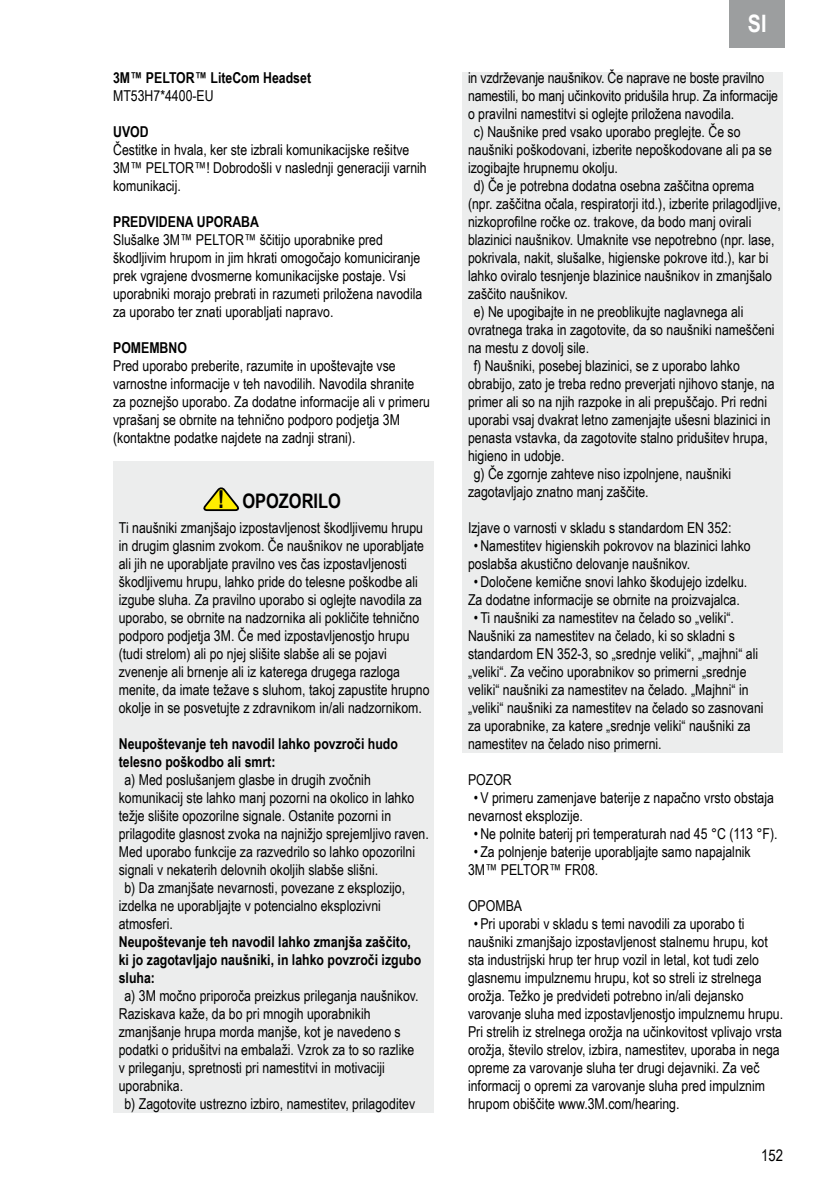
<style>
.page{position:relative;width:840px;height:1191px;background:#fff}
.page>*{position:absolute;margin:0;border:0;box-sizing:border-box;transform-origin:0 0}
.t1{font:700 24px "Arial Narrow";color:#fff}
.t2{font:700 20px "Arial Narrow";color:#000}
.t3{font:16px "Arial Narrow";color:#000}
.t4{font:15px/18px "Arial Narrow";color:#000}
.t5{font:700 15px/18px "Arial Narrow";color:#000}
.s1{font-size:24.8px}
</style>
<div class="page">
<div style="left:729px;top:0;width:55px;height:48px;background:#9c9e9f"></div>
<div style="left:113px;top:461px;width:321px;height:21px;background:#eceded"></div>
<div style="left:113px;top:479px;width:321px;height:21px;background:#eceded"></div>
<div style="left:113px;top:497px;width:321px;height:21px;background:#eceded"></div>
<div style="left:113px;top:515px;width:321px;height:201px;background:#eceded"></div>
<div style="left:113px;top:713px;width:321px;height:21px;background:#eceded"></div>
<div style="left:113px;top:731px;width:321px;height:39px;background:#eceded"></div>
<div style="left:113px;top:767px;width:321px;height:111px;background:#eceded"></div>
<div style="left:113px;top:875px;width:321px;height:57px;background:#eceded"></div>
<div style="left:113px;top:929px;width:321px;height:57px;background:#eceded"></div>
<div style="left:113px;top:983px;width:321px;height:111px;background:#eceded"></div>
<div style="left:113px;top:1091px;width:321px;height:21px;background:#eceded"></div>
<svg style="left:203px;top:487px;width:36px;height:25px"></svg>
<div style="left:462px;top:72px;width:320px;height:50px;background:#eceded"></div>
<div style="left:462px;top:119px;width:320px;height:57px;background:#eceded"></div>
<div style="left:462px;top:173px;width:320px;height:129px;background:#eceded"></div>
<div style="left:462px;top:299px;width:320px;height:57px;background:#eceded"></div>
<div style="left:462px;top:353px;width:320px;height:111px;background:#eceded"></div>
<div style="left:462px;top:461px;width:320px;height:39px;background:#eceded"></div>
<div style="left:462px;top:497px;width:320px;height:21px;background:#eceded"></div>
<div style="left:462px;top:515px;width:320px;height:21px;background:#eceded"></div>
<div style="left:462px;top:533px;width:320px;height:39px;background:#eceded"></div>
<div style="left:462px;top:569px;width:320px;height:39px;background:#eceded"></div>
<div style="left:462px;top:605px;width:320px;height:147px;background:#eceded"></div>
<p class="t5" style="left:113px;top:68px;width:199px">3M™ PELTOR™ LiteCom Headset</p>
<p class="t4" style="left:113px;top:86px;width:102px">MT53H7*4400-EU</p>
<p class="t5" style="left:113px;top:122px;width:37px">UVOD</p>
<p class="t4" style="left:113px;top:140px;width:315px">Čestitke in hvala, ker ste izbrali komunikacijske rešitve<br>3M™ PELTOR™! Dobrodošli v naslednji generaciji varnih komunikacij.</p>
<p class="t5" style="left:113px;top:212px;width:147px">PREDVIDENA UPORABA</p>
<p class="t4" style="left:113px;top:230px;width:310px">Slušalke 3M™ PELTOR™ ščitijo uporabnike pred škodljivim hrupom in jim hkrati omogočajo komuniciranje prek vgrajene dvosmerne komunikacijske postaje. Vsi uporabniki morajo prebrati in razumeti priložena navodila za uporabo ter znati uporabljati napravo.</p>
<p class="t5" style="left:113px;top:338px;width:75px">POMEMBNO</p>
<p class="t4" style="left:113px;top:356px;width:318px">Pred uporabo preberite, razumite in upoštevajte vse varnostne informacije v teh navodilih. Navodila shranite za poznejšo uporabo. Za dodatne informacije ali v primeru vprašanj se obrnite na tehnično podporo podjetja 3M (kontaktne podatke najdete na zadnji strani).</p>
<h2 class="t2" style="left:218px;top:486px;width:124px"><span class="s1">!</span> OPOZORILO</h2>
<p class="t4" style="left:119px;top:518px;width:312px">Ti naušniki zmanjšajo izpostavljenost škodljivemu hrupu in drugim glasnim zvokom. Če naušnikov ne uporabljate ali jih ne uporabljate pravilno ves čas izpostavljenosti škodljivemu hrupu, lahko pride do telesne poškodbe ali izgube sluha. Za pravilno uporabo si oglejte navodila za uporabo, se obrnite na nadzornika ali pokličite tehnično podporo podjetja 3M. Če med izpostavljenostjo hrupu (tudi strelom) ali po njej slišite slabše ali se pojavi zvenenje ali brnenje ali iz katerega drugega razloga menite, da imate težave s sluhom, takoj zapustite hrupno okolje in se posvetujte z zdravnikom in/ali nadzornikom.</p>
<p class="t5" style="left:119px;top:734px;width:280px">Neupoštevanje teh navodil lahko povzroči hudo telesno poškodbo ali smrt:</p>
<p class="t4" style="left:124px;top:770px;width:248px">a) Med poslušanjem glasbe in drugih zvočnih</p>
<p class="t4" style="left:119px;top:788px;width:297px">komunikacij ste lahko manj pozorni na okolico in lahko</p>
<p class="t4" style="left:119px;top:806px;width:274px">težje slišite opozorilne signale. Ostanite pozorni in</p>
<p class="t4" style="left:119px;top:824px;width:311px">prilagodite glasnost zvoka na najnižjo sprejemljivo raven.</p>
<p class="t4" style="left:119px;top:842px;width:298px">Med uporabo funkcije za razvedrilo so lahko opozorilni</p>
<p class="t4" style="left:119px;top:860px;width:261px">signali v nekaterih delovnih okoljih slabše slišni.</p>
<p class="t4" style="left:124px;top:878px;width:282px">b) Da zmanjšate nevarnosti, povezane z eksplozijo,</p>
<p class="t4" style="left:119px;top:896px;width:263px">izdelka ne uporabljajte v potencialno eksplozivni</p>
<p class="t4" style="left:119px;top:914px;width:56px">atmosferi.</p>
<p class="t5" style="left:119px;top:932px;width:304px">Neupoštevanje teh navodil lahko zmanjša zaščito, ki jo zagotavljajo naušniki, in lahko povzroči izgubo sluha:</p>
<p class="t4" style="left:124px;top:986px;width:295px">a) 3M močno priporoča preizkus prileganja naušnikov.</p>
<p class="t4" style="left:119px;top:1004px;width:253px">Raziskava kaže, da bo pri mnogih uporabnikih</p>
<p class="t4" style="left:119px;top:1022px;width:283px">zmanjšanje hrupa morda manjše, kot je navedeno s</p>
<p class="t4" style="left:119px;top:1040px;width:297px">podatki o pridušitvi na embalaži. Vzrok za to so razlike</p>
<p class="t4" style="left:119px;top:1058px;width:267px">v prileganju, spretnosti pri namestitvi in motivaciji</p>
<p class="t4" style="left:119px;top:1076px;width:66px">uporabnika.</p>
<p class="t4" style="left:124px;top:1094px;width:292px">b) Zagotovite ustrezno izbiro, namestitev, prilagoditev</p>
<h1 class="t1" style="left:747px;top:5px;width:20px">SI</h1>
<p class="t4" style="left:468px;top:68px;width:298px">in vzdrževanje naušnikov. Če naprave ne boste pravilno</p>
<p class="t4" style="left:468px;top:86px;width:311px">namestili, bo manj učinkovito pridušila hrup. Za informacije</p>
<p class="t4" style="left:468px;top:104px;width:267px">o pravilni namestitvi si oglejte priložena navodila.</p>
<p class="t4" style="left:473px;top:122px;width:268px">c) Naušnike pred vsako uporabo preglejte. Če so</p>
<p class="t4" style="left:468px;top:140px;width:305px">naušniki poškodovani, izberite nepoškodovane ali pa se</p>
<p class="t4" style="left:468px;top:158px;width:151px">izogibajte hrupnemu okolju.</p>
<p class="t4" style="left:473px;top:176px;width:282px">d) Če je potrebna dodatna osebna zaščitna oprema</p>
<p class="t4" style="left:468px;top:194px;width:314px">(npr. zaščitna očala, respiratorji itd.), izberite prilagodljive,</p>
<p class="t4" style="left:468px;top:212px;width:285px">nizkoprofilne ročke oz. trakove, da bodo manj ovirali</p>
<p class="t4" style="left:468px;top:230px;width:308px">blazinici naušnikov. Umaknite vse nepotrebno (npr. lase,</p>
<p class="t4" style="left:468px;top:248px;width:302px">pokrivala, nakit, slušalke, higienske pokrove itd.), kar bi</p>
<p class="t4" style="left:468px;top:266px;width:305px">lahko oviralo tesnjenje blazinice naušnikov in zmanjšalo</p>
<p class="t4" style="left:468px;top:284px;width:101px">zaščito naušnikov.</p>
<p class="t4" style="left:473px;top:302px;width:271px">e) Ne upogibajte in ne preoblikujte naglavnega ali</p>
<p class="t4" style="left:468px;top:320px;width:308px">ovratnega traka in zagotovite, da so naušniki nameščeni</p>
<p class="t4" style="left:468px;top:338px;width:123px">na mestu z dovolj sile.</p>
<p class="t4" style="left:473px;top:356px;width:267px">f) Naušniki, posebej blazinici, se z uporabo lahko</p>
<p class="t4" style="left:468px;top:374px;width:308px">obrabijo, zato je treba redno preverjati njihovo stanje, na</p>
<p class="t4" style="left:468px;top:392px;width:300px">primer ali so na njih razpoke in ali prepuščajo. Pri redni</p>
<p class="t4" style="left:468px;top:410px;width:304px">uporabi vsaj dvakrat letno zamenjajte ušesni blazinici in</p>
<p class="t4" style="left:468px;top:428px;width:301px">penasta vstavka, da zagotovite stalno pridušitev hrupa,</p>
<p class="t4" style="left:468px;top:446px;width:98px">higieno in udobje.</p>
<p class="t4" style="left:473px;top:464px;width:259px">g) Če zgornje zahteve niso izpolnjene, naušniki</p>
<p class="t4" style="left:468px;top:482px;width:182px">zagotavljajo znatno manj zaščite.</p>
<p class="t4" style="left:468px;top:518px;width:265px">Izjave o varnosti v skladu s standardom EN 352:</p>
<p class="t4" style="left:468px;top:536px;width:284px;text-indent:6px">• Namestitev higienskih pokrovov na blazinici lahko poslabša akustično delovanje naušnikov.</p>
<p class="t4" style="left:468px;top:572px;width:280px;text-align:center">• Določene kemične snovi lahko škodujejo izdelku.<br>Za dodatne informacije se obrnite na proizvajalca.</p>
<p class="t4" style="left:468px;top:608px;width:297px;text-indent:6px">• Ti naušniki za namestitev na čelado so „veliki“.<br>Naušniki za namestitev na čelado, ki so skladni s standardom EN 352-3, so „srednje veliki“, „majhni“ ali „veliki“. Za večino uporabnikov so primerni „srednje veliki“ naušniki za namestitev na čelado. „Majhni“ in „veliki“ naušniki za namestitev na čelado so zasnovani za uporabnike, za katere „srednje veliki“ naušniki za namestitev na čelado niso primerni.</p>
<p class="t4" style="left:468px;top:770px;width:45px">POZOR</p>
<p class="t4" style="left:468px;top:788px;width:307px;text-indent:6px">• V primeru zamenjave baterije z napačno vrsto obstaja nevarnost eksplozije.</p>
<p class="t4" style="left:473px;top:824px;width:305px">• Ne polnite baterij pri temperaturah nad 45 °C (113 °F).</p>
<p class="t4" style="left:468px;top:842px;width:284px;text-indent:6px">• Za polnjenje baterije uporabljajte samo napajalnik<br>3M™ PELTOR™ FR08.</p>
<p class="t4" style="left:468px;top:896px;width:55px">OPOMBA</p>
<p class="t4" style="left:468px;top:914px;width:316px;text-indent:6px">• Pri uporabi v skladu s temi navodili za uporabo ti naušniki zmanjšajo izpostavljenost stalnemu hrupu, kot sta industrijski hrup ter hrup vozil in letal, kot tudi zelo glasnemu impulznemu hrupu, kot so streli iz strelnega orožja. Težko je predvideti potrebno in/ali dejansko varovanje sluha med izpostavljenostjo impulznemu hrupu.<br>Pri strelih iz strelnega orožja na učinkovitost vplivajo vrsta orožja, število strelov, izbira, namestitev, uporaba in nega opreme za varovanje sluha ter drugi dejavniki. Za več informacij o opremi za varovanje sluha pred impulznim hrupom obiščite www.3M.com/hearing.</p>
<p class="t3" style="left:760px;top:1143px;width:23px">152</p>
</div>
